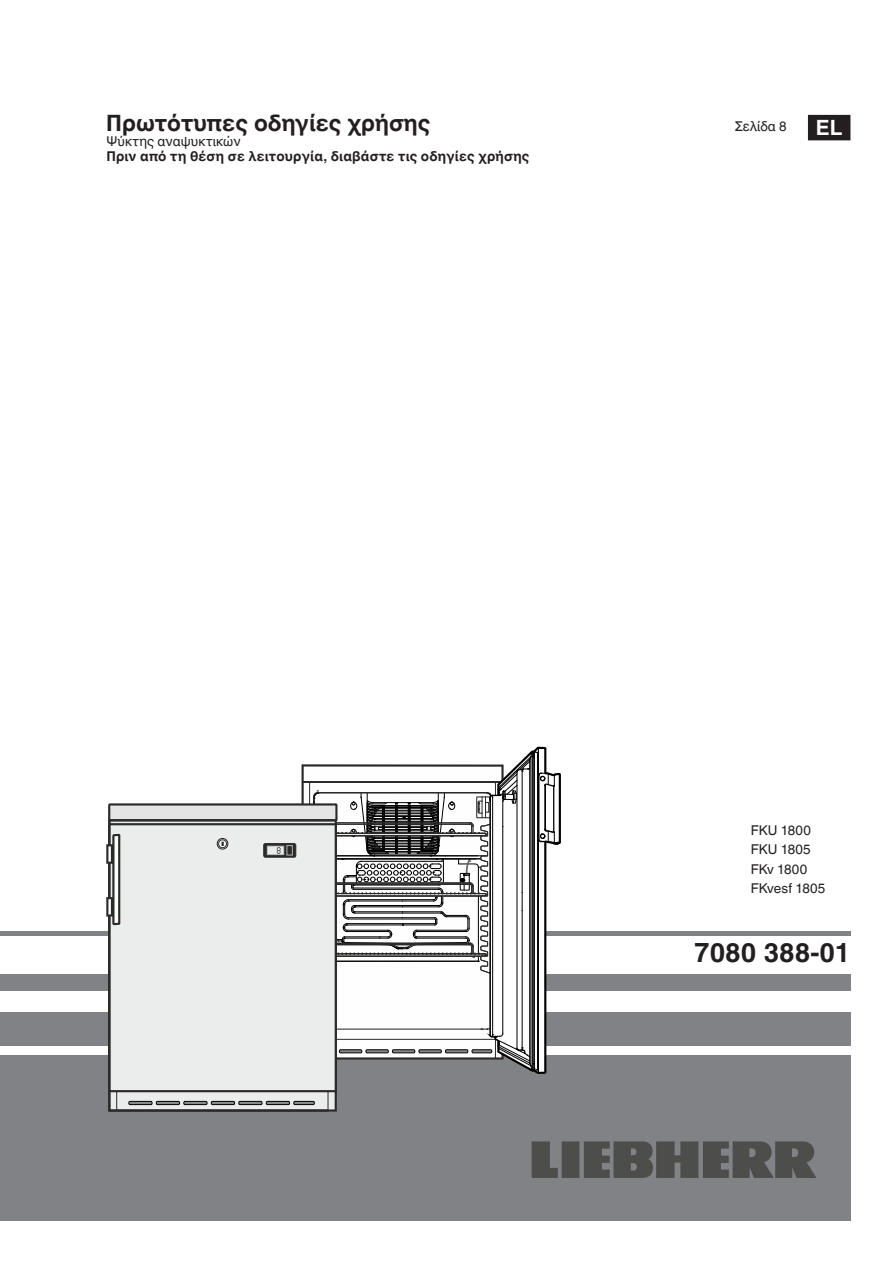
<style>
.page{position:relative;width:893px;height:1263px;background:#fff}
.page>*{position:absolute;margin:0;border:0;box-sizing:border-box;transform-origin:0 0}
.t1{font:700 27px "Helvetica Linotype";color:#231f20}
.t2{font:700 22.5px "Helvetica Linotype";color:#231f20}
.t3{font:700 21px "Helvetica Linotype";color:#fff}
.Text_L{font:13.5px "Helvetica Linotype";letter-spacing:.01em;color:#231f20}
.Text_L-2{font:700 13.5px "Helvetica Linotype";letter-spacing:.015em;color:#231f20}
</style>
<div class="page">
<div style="left:0;top:1054px;width:850px;height:166px;background:#808285"></div>
<div style="left:0;top:1012px;width:850px;height:34px;background:#808285"></div>
<div style="left:0;top:974px;width:850px;height:17px;background:#808285"></div>
<hr style="left:0;top:931px;width:850px;height:4px;background:#808285">
<svg style="left:532px;top:1141px;width:284px;height:37px"></svg>
<svg style="left:108px;top:1074px;width:220px;height:37px;background:#d0d1d1"></svg>
<svg style="left:128px;top:1100px;width:187px;height:5px"></svg>
<svg style="left:116px;top:1091px;width:1px;height:19px"></svg>
<svg style="left:106px;top:747px;width:455px;height:327px"></svg>
<div style="left:809px;top:116px;width:41px;height:24px;background:#231f20"></div>
<div style="left:808px;top:115px;width:42px;height:25px;border:2px solid #231f20"></div>
<p class="t2" style="left:106px;top:110px;width:326px">Πρωτότυπες οδηγίες χρήσης</p>
<p class="Text_L" style="left:735px;top:118px;width:53px">Σελίδα 8</p>
<p class="Text_L" style="left:106px;top:134px;width:136px">Ψύκτης αναψυκτικών</p>
<p class="Text_L-2" style="left:106px;top:149px;width:425px">Πριν από τη θέση σε λειτουργία, διαβάστε τις οδηγίες χρήσης</p>
<p class="t3" style="left:816px;top:116px;width:28px">EL</p>
<p class="Text_L" style="left:751px;top:822px;width:62px">FKU 1800</p>
<p class="Text_L" style="left:751px;top:842px;width:62px">FKU 1805</p>
<p class="Text_L" style="left:751px;top:861px;width:58px">FKv 1800</p>
<p class="Text_L" style="left:751px;top:880px;width:76px">FKvesf 1805</p>
<p class="t1" style="left:694px;top:936px;width:158px">7080 388-01</p>
</div>
